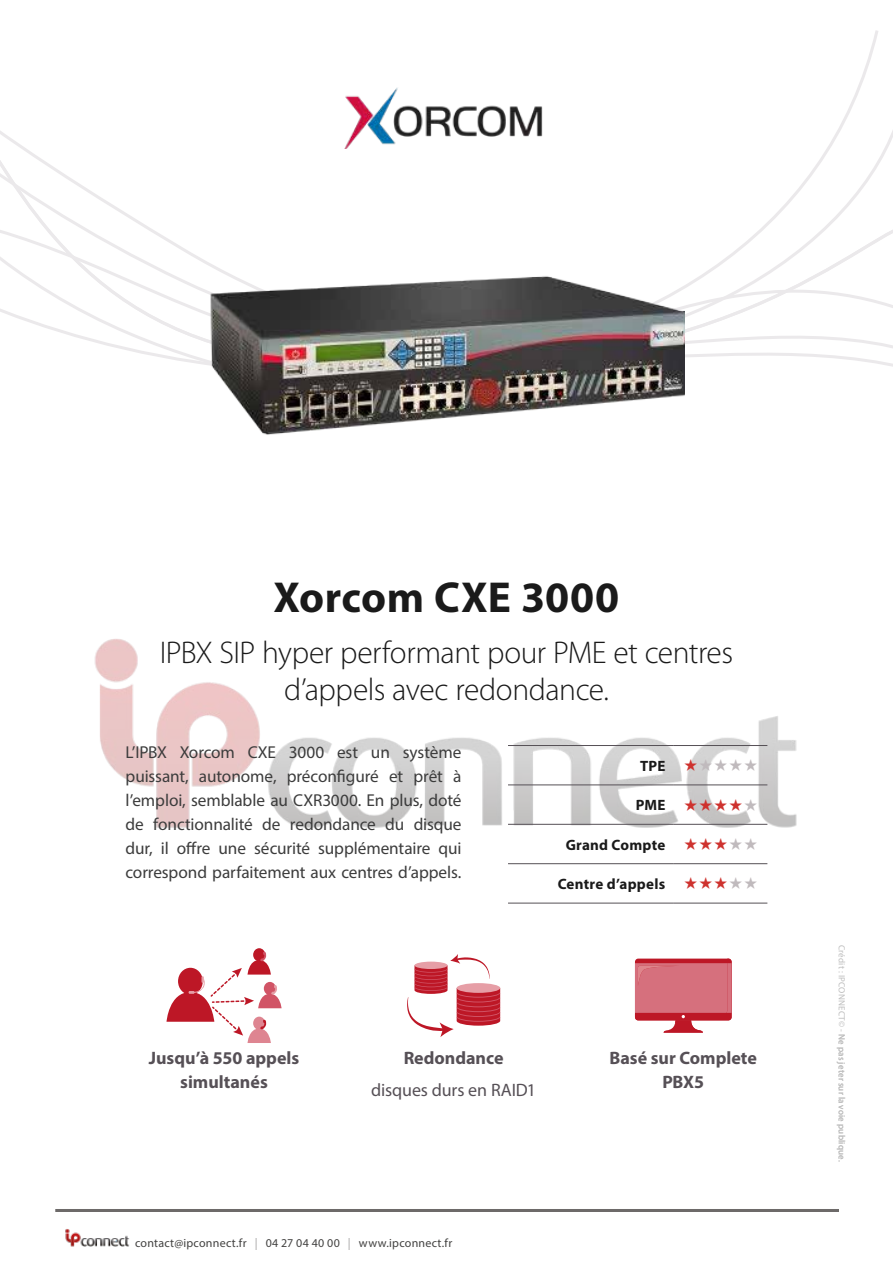
<style>
.page{position:relative;width:893px;height:1263px;background:#fff}
.page>*{position:absolute;margin:0;border:0;box-sizing:border-box;transform-origin:0 0}
.t1{font:700 43.5px "Myriad Pro";letter-spacing:.01em;color:#1a1a1a}
.t2{font:300 31.5px/37.8px "Myriad Pro";letter-spacing:-.015em;color:#1a1a1a;text-align:center}
.t3{font:700 18px/24px "Myriad Pro";color:#565056;text-align:center}
.t4{font:18px "Myriad Pro";letter-spacing:-.01em;color:#565056}
.t5{font:17.25px/24px "Myriad Pro";letter-spacing:-.01em;color:#3c3c3c;text-align:justify}
.t6{font:700 15px "Myriad Pro";letter-spacing:.015em;color:#1a1a1a}
.t7{font:12px "Myriad Pro";letter-spacing:.025em;color:#434241}
.t8{font:9px "Myriad Pro";letter-spacing:.025em;color:#bdbdbd}
.s1{color:#a6a4a4}
</style>
<div class="page">
<img style="left:65px;top:1229px;width:65px;height:18px">
<hr style="left:55px;top:1209px;width:784px;height:3px;background:#6d6a69">
<img style="left:94px;top:639px;width:703px;height:189px">
<svg style="left:0;top:30px;width:881px;height:358px"></svg>
<hr style="left:508px;top:745px;width:166px;height:1px;background:#565056">
<hr style="left:674px;top:745px;width:93px;height:1px;background:#565056">
<hr style="left:508px;top:785px;width:166px;height:1px;background:#565056">
<hr style="left:674px;top:785px;width:93px;height:1px;background:#565056">
<hr style="left:508px;top:824px;width:166px;height:1px;background:#565056">
<hr style="left:674px;top:824px;width:93px;height:1px;background:#565056">
<hr style="left:508px;top:863px;width:166px;height:1px;background:#565056">
<hr style="left:674px;top:863px;width:93px;height:1px;background:#565056">
<hr style="left:508px;top:903px;width:166px;height:1px;background:#565056">
<hr style="left:674px;top:903px;width:93px;height:1px;background:#565056">
<img style="left:341px;top:88px;width:203px;height:60px">
<img style="left:200px;top:229px;width:484px;height:206px">
<div style="left:253px;top:948px;width:12px;height:13px;background:#bd1726;border-radius:50%"></div>
<svg style="left:166px;top:952px;width:116px;height:91px"></svg>
<svg style="left:635px;top:958px;width:97px;height:75px"></svg>
<svg style="left:407px;top:954px;width:93px;height:83px"></svg>
<svg style="left:685px;top:759px;width:72px;height:12px"></svg>
<svg style="left:685px;top:798px;width:72px;height:12px"></svg>
<h1 class="t1" style="left:274px;top:569px;width:347px">Xorcom CXE 3000</h1>
<h2 class="t2" style="left:160px;top:633px;width:575px">IPBX SIP hyper performant pour PME et centres d’appels avec redondance.</h2>
<p class="t5" style="left:126px;top:740px;width:337px">L’IPBX Xorcom CXE 3000 est un système puissant, autonome, préconfiguré et prêt à l’emploi, semblable au CXR3000. En plus, doté de fonctionnalité de redondance du disque dur, il offre une sécurité supplémentaire qui correspond parfaitement aux centres d’appels.</p>
<p class="t6" style="left:640px;top:756px;width:27px">TPE</p>
<p class="t6" style="left:636px;top:795px;width:31px">PME</p>
<p class="t6" style="left:566px;top:835px;width:101px">Grand Compte</p>
<p class="t6" style="left:558px;top:874px;width:109px">Centre d’appels</p>
<p class="t3" style="left:149px;top:1045px;width:152px">Jusqu’à 550 appels simultanés</p>
<p class="t3" style="left:610px;top:1045px;width:149px">Basé sur Complete<br>PBX5</p>
<p class="t3" style="left:404px;top:1045px;width:101px">Redondance</p>
<p class="t4" style="left:371px;top:1079px;width:166px">disques durs en RAID1</p>
<p class="t7" style="left:135px;top:1236px;width:319px">contact@ipconnect.fr <span class="s1">|</span> 04 27 04 40 00 <span class="s1">|</span> www.ipconnect.fr</p>
<p class="t8" style="left:847px;top:944px;width:219px;rotate:90deg">Crédit : IPCONNECT© - Ne pas jeter sur la voie publique.</p>
</div>
